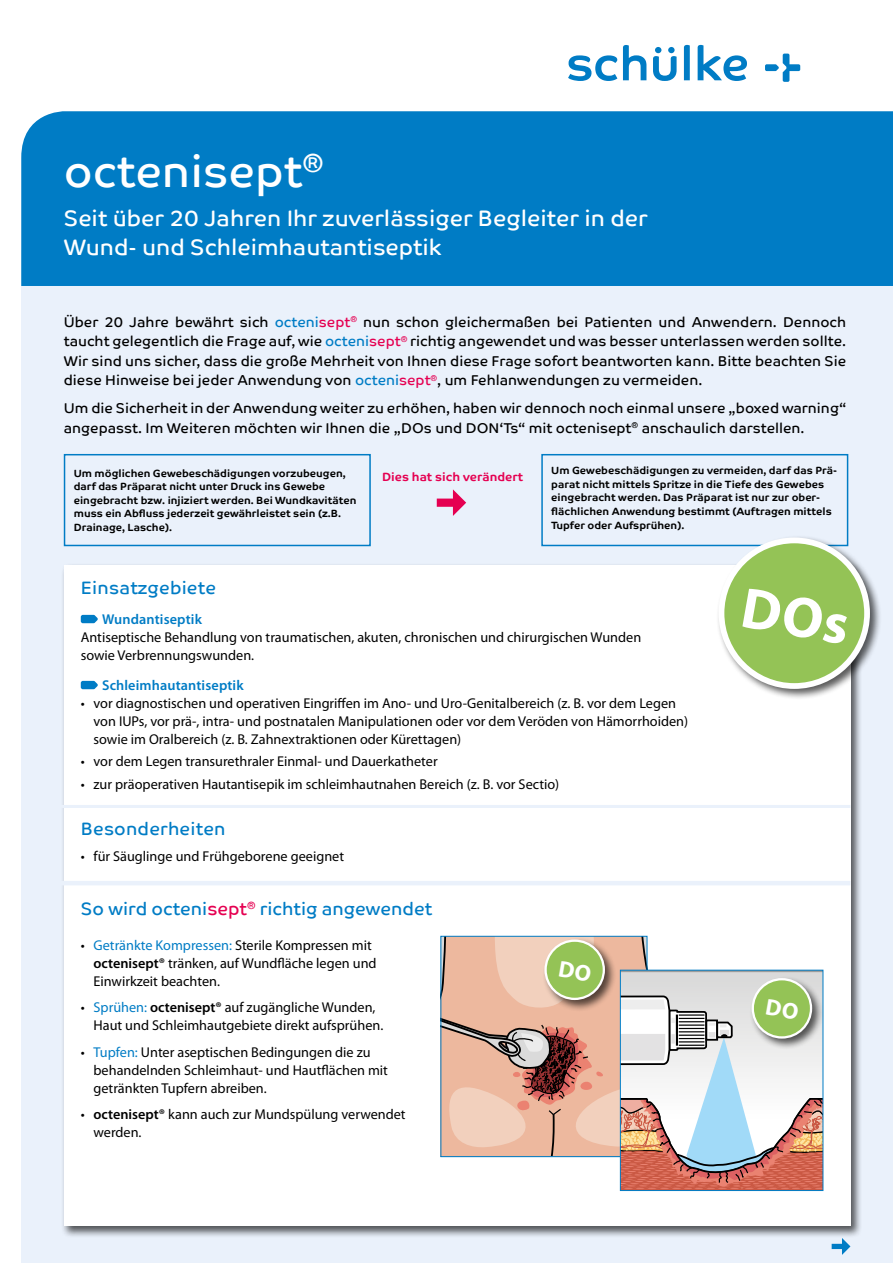
<style>
.page{position:relative;width:893px;height:1263px;background:#fff}
.page>*{position:absolute;margin:0;border:0;box-sizing:border-box;transform-origin:0 0}
.t1{font:45px "Co Text";color:#fff}
.t2{font:22.5px/28.5px "Co Text";color:#fff}
.t3{font:18px "Co Text";color:#007cc5}
.t4{font:14.25px/18px "Myriad Pro";color:#000}
.t5{font:14.25px/19.5px "Co Text";color:#000;text-align:justify}
.t6{font:600 14.25px "Myriad Pro";letter-spacing:.01em;color:#007cc5}
.t7{font:700 12px "Co Text";color:#e50051}
.t8{font:700 10.5px/13.5px "Co Text";color:#000}
.s1{color:#007cc5}
.s2{color:#e50051}
.s3{font-weight:600}
</style>
<div class="page">
<div style="left:21px;top:251px;width:872px;height:1012px;background:#eaf1fb"></div>
<div style="left:21px;top:111px;width:872px;height:175px;background:#007cc5"></div>
<svg style="left:653px;top:47px;width:24px;height:34px"></svg>
<svg style="left:568px;top:55px;width:49px;height:26px"></svg>
<svg style="left:623px;top:45px;width:23px;height:35px"></svg>
<svg style="left:684px;top:45px;width:6px;height:35px"></svg>
<svg style="left:698px;top:45px;width:49px;height:36px"></svg>
<svg style="left:765px;top:54px;width:35px;height:28px"></svg>
<div style="left:832px;top:1244px;width:12px;height:5px;background:#007cc5"></div>
<svg style="left:842px;top:1238px;width:8px;height:17px"></svg>
<div style="left:64px;top:454px;width:307px;height:92px;border:2px solid #007cc5"></div>
<div style="left:541px;top:454px;width:307px;height:92px;border:2px solid #007cc5"></div>
<div style="left:61px;top:563px;width:801px;height:675px;background:#000;opacity:.65"></div>
<div style="left:64px;top:566px;width:786px;height:660px;background:#fff"></div>
<svg style="left:81px;top:615px;width:17px;height:8px"></svg>
<svg style="left:81px;top:681px;width:17px;height:8px"></svg>
<hr style="left:46px;top:805px;width:804px;height:3px;background:#eaf1fb">
<hr style="left:47px;top:881px;width:803px;height:4px;background:#eaf1fb">
<div style="left:716px;top:535px;width:165px;height:166px;background:#000;opacity:.65"></div>
<div style="left:721px;top:540px;width:146px;height:146px;background:#94c356;border-radius:50%"></div>
<div style="left:719px;top:537px;width:151px;height:152px;border:6px solid #fff;border-radius:50%"></div>
<div style="left:437px;top:499px;width:19px;height:8px;background:#e50051"></div>
<svg style="left:453px;top:489px;width:13px;height:27px"></svg>
<svg style="left:441px;top:936px;width:383px;height:254px"></svg>
<h1 class="t1" style="left:64px;top:145px;width:261px">octenisept<sup>®</sup></h1>
<h2 class="t2" style="left:64px;top:204px;width:585px">Seit über 20 Jahren Ihr zuverlässiger Begleiter in der<br>Wund- und Schleimhautantiseptik</h2>
<p class="t5" style="left:64px;top:312px;width:784px">Über 20 Jahre bewährt sich <span class="s1">octeni</span><span class="s2">sept</span><sup>®</sup> nun schon gleichermaßen bei Patienten und Anwendern. Dennoch taucht gelegentlich die Frage auf, wie <span class="s1">octeni</span><span class="s2">sept</span><sup>®</sup> richtig angewendet und was besser unterlassen werden sollte.<br>Wir sind uns sicher, dass die große Mehrheit von Ihnen diese Frage sofort beantworten kann. Bitte beachten Sie diese Hinweise bei jeder Anwendung von <span class="s1">octeni</span><span class="s2">sept</span><sup>®</sup>, um Fehlanwendungen zu vermeiden.</p>
<p class="t5" style="left:64px;top:399px;width:784px">Um die Sicherheit in der Anwendung weiter zu erhöhen, haben wir dennoch noch einmal unsere „boxed warning“ angepasst. Im Weiteren möchten wir Ihnen die „DOs und DON‘Ts“ mit octenisept<sup>®</sup> anschaulich darstellen.</p>
<p class="t8" style="left:74px;top:466px;width:284px">Um möglichen Gewebeschädigungen vorzubeugen, darf das Präparat nicht unter Druck ins Gewebe eingebracht bzw. injiziert werden. Bei Wundkavitäten muss ein Abfluss jederzeit gewährleistet sein (z.B.<br>Drainage, Lasche).</p>
<p class="t8" style="left:551px;top:464px;width:287px">Um Gewebeschädigungen zu vermeiden, darf das Prä&shy;parat nicht mittels Spritze in die Tiefe des Gewebes eingebracht werden. Das Präparat ist nur zur ober&shy;flächlichen Anwendung bestimmt (Auftragen mittels Tupfer oder Aufsprühen).</p>
<p class="t7" style="left:382px;top:470px;width:143px">Dies hat sich verändert</p>
<p class="t3" style="left:81px;top:577px;width:137px">Einsatzgebiete</p>
<p class="t6" style="left:102px;top:610px;width:101px">Wundantiseptik</p>
<p class="t4" style="left:81px;top:628px;width:562px">Antiseptische Behandlung von traumatischen, akuten, chronischen und chirurgischen Wunden sowie Verbrennungswunden.</p>
<p class="t6" style="left:102px;top:676px;width:143px">Schleimhautantiseptik</p>
<p class="t4" style="left:94px;top:694px;width:596px;text-indent:-13px">• vor diagnostischen und operativen Eingriffen im Ano- und Uro-Genitalbereich (z. B. vor dem Legen von IUPs, vor prä-, intra- und postnatalen Manipulationen oder vor dem Veröden von Hämorrhoiden) sowie im Oralbereich (z. B. Zahnextraktionen oder Kürettagen)</p>
<p class="t4" style="left:81px;top:752px;width:358px">• vor dem Legen transurethraler Einmal- und Dauerkatheter</p>
<p class="t4" style="left:81px;top:774px;width:480px">• zur präoperativen Hautantisepik im schleimhautnahen Bereich (z. B. vor Sectio)</p>
<p class="t3" style="left:81px;top:818px;width:146px">Besonderheiten</p>
<p class="t4" style="left:81px;top:846px;width:265px">• für Säuglinge und Frühgeborene geeignet</p>
<p class="t3" style="left:81px;top:898px;width:353px">So wird octeni<span class="s2">sept</span><sup>®</sup> richtig angewendet</p>
<p class="t4" style="left:94px;top:935px;width:285px;text-indent:-13px">• <span class="s1">Getränkte Kompressen:</span> Sterile Kompressen mit <span class="s3">octenisept®</span> tränken, auf Wundfläche legen und<br>Einwirkzeit beachten.</p>
<p class="t4" style="left:94px;top:998px;width:291px;text-indent:-13px">• <span class="s1">Sprühen:</span> <span class="s3">octenisept®</span> auf zugängliche Wunden,<br>Haut und Schleimhautgebiete direkt aufsprühen.</p>
<p class="t4" style="left:94px;top:1042px;width:296px;text-indent:-13px">• <span class="s1">Tupfen:</span> Unter aseptischen Bedingungen die zu behandelnden Schleimhaut- und Hautflächen mit getränkten Tupfern abreiben.</p>
<p class="t4" style="left:94px;top:1105px;width:314px;text-indent:-13px">• <span class="s3">octenisept®</span> kann auch zur Mundspülung verwendet werden.</p>
</div>
